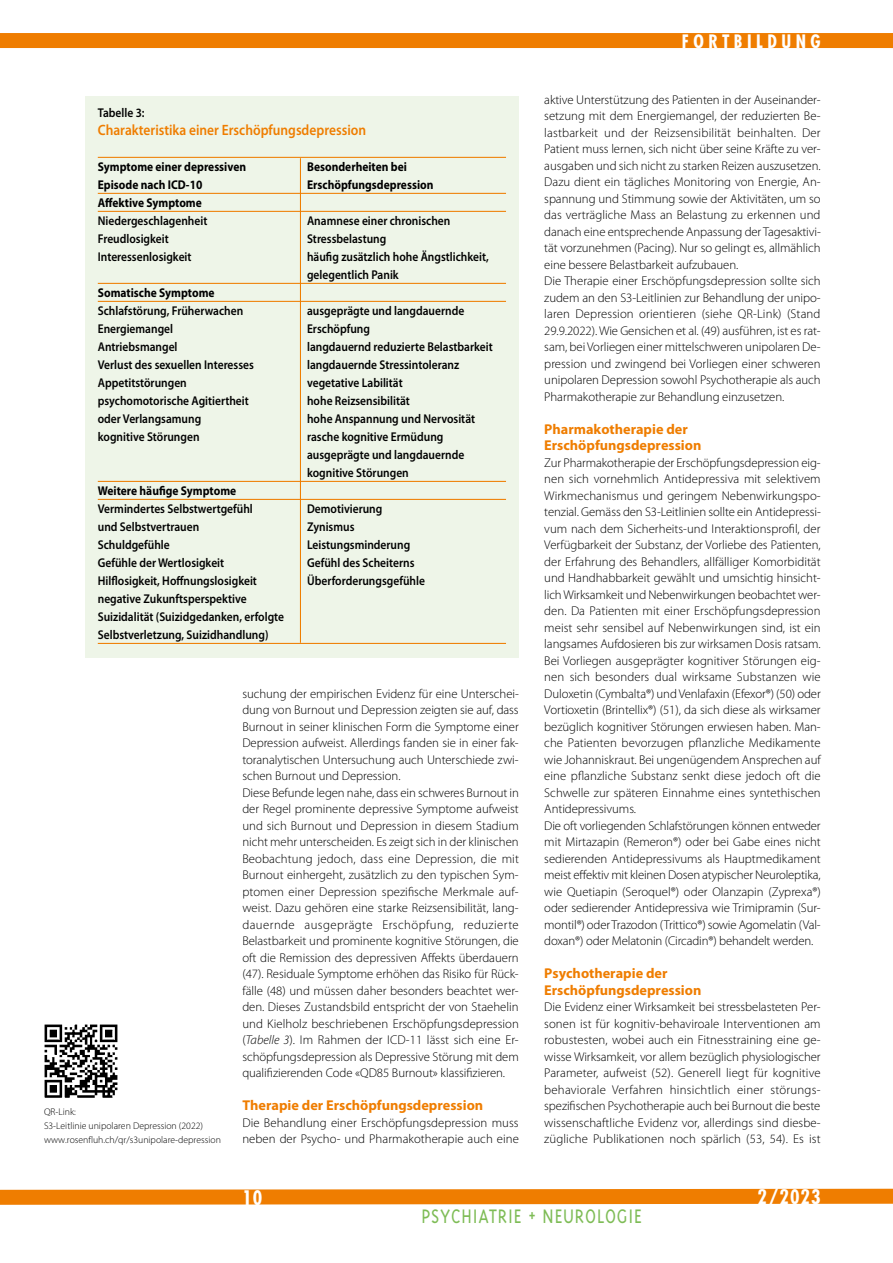
<style>
.page{position:relative;width:893px;height:1263px;background:#fff}
.page>*{position:absolute;margin:0;border:0;box-sizing:border-box;transform-origin:0 0}
.t1{font:300 22.5px "Triplex";letter-spacing:.04em;color:#7ebc56;scale:.88 1}
.t2{font:700 condensed 19.5px "Futura";letter-spacing:.05em;color:#fff}
.t3{font:700 condensed 18px "Futura";letter-spacing:.25em;color:#fff}
.t4{font:600 15px "Myriad Pro";color:#ef7d00;scale:.9 1}
.t5{font:700 14.25px/16.5px "Myriad Pro";color:#ef7d00}
.t6{font:300 12.75px/16.5px "Myriad Pro";letter-spacing:-.005em;color:#000}
.t7{font:600 12.75px/18px "Myriad Pro";color:#000;scale:.9 1}
.t8{font:700 12.75px "Myriad Pro";color:#000;scale:.9 1}
.t9{font:300 9.75px/14px "Myriad Pro";color:#000}
.s1{font-style:italic}
</style>
<div class="page">
<div style="left:0;top:33px;width:893px;height:15px;background:#ef7d00"></div>
<svg style="left:0;top:1188px;width:893px;height:17px;background:#f08c1d"></svg>
<div style="left:85px;top:97px;width:434px;height:561px;background:#eef5e8"></div>
<hr style="left:98px;top:157px;width:408px;height:1px;background:#ef7d00">
<hr style="left:98px;top:193px;width:408px;height:1px;background:#ef7d00">
<hr style="left:98px;top:211px;width:408px;height:1px;background:#ef7d00">
<hr style="left:98px;top:283px;width:408px;height:1px;background:#ef7d00">
<hr style="left:98px;top:301px;width:408px;height:1px;background:#ef7d00">
<hr style="left:98px;top:481px;width:408px;height:1px;background:#ef7d00">
<hr style="left:98px;top:499px;width:408px;height:1px;background:#ef7d00">
<hr style="left:98px;top:643px;width:408px;height:1px;background:#ef7d00">
<hr style="left:300px;top:158px;width:1px;height:485px;background:#ef7d00">
<img style="left:44px;top:1024px;width:74px;height:74px">
<p class="t7" style="left:98px;top:104px;width:53px">Tabelle 3:</p>
<p class="t4" style="left:98px;top:122px;width:300px">Charakteristika einer Erschöpfungsdepression</p>
<p class="t8" style="left:98px;top:159px;width:166px">Symptome einer depressiven</p>
<p class="t8" style="left:307px;top:159px;width:112px">Besonderheiten bei</p>
<p class="t8" style="left:98px;top:177px;width:118px">Episode nach ICD-10</p>
<p class="t8" style="left:307px;top:177px;width:142px">Erschöpfungsdepression</p>
<p class="t8" style="left:98px;top:195px;width:117px">Affektive Symptome</p>
<p class="t7" style="left:98px;top:211px;width:123px">Niedergeschlagenheit</p>
<p class="t7" style="left:307px;top:211px;width:161px">Anamnese einer chronischen</p>
<p class="t7" style="left:98px;top:229px;width:80px">Freudlosigkeit</p>
<p class="t7" style="left:307px;top:229px;width:90px">Stressbelastung</p>
<p class="t7" style="left:98px;top:247px;width:106px">Interessenlosigkeit</p>
<p class="t7" style="left:307px;top:247px;width:203px">häufig zusätzlich hohe Ängstlichkeit, gelegentlich Panik</p>
<p class="t8" style="left:98px;top:285px;width:131px">Somatische Symptome</p>
<p class="t7" style="left:98px;top:301px;width:163px">Schlafstörung, Früherwachen</p>
<p class="t7" style="left:307px;top:301px;width:176px">ausgeprägte und langdauernde</p>
<p class="t7" style="left:98px;top:319px;width:85px">Energiemangel</p>
<p class="t7" style="left:307px;top:319px;width:72px">Erschöpfung</p>
<p class="t7" style="left:98px;top:337px;width:90px">Antriebsmangel</p>
<p class="t7" style="left:307px;top:337px;width:208px">langdauernd reduzierte Belastbarkeit</p>
<p class="t7" style="left:98px;top:355px;width:175px">Verlust des sexuellen Interesses</p>
<p class="t7" style="left:307px;top:355px;width:171px">langdauernde Stressintoleranz</p>
<p class="t7" style="left:98px;top:373px;width:100px">Appetitstörungen</p>
<p class="t7" style="left:307px;top:373px;width:108px">vegetative Labilität</p>
<p class="t7" style="left:98px;top:391px;width:169px">psychomotorische Agitiertheit</p>
<p class="t7" style="left:307px;top:391px;width:116px">hohe Reizsensibilität</p>
<p class="t7" style="left:98px;top:409px;width:117px">oder Verlangsamung</p>
<p class="t7" style="left:307px;top:409px;width:188px">hohe Anspannung und Nervosität</p>
<p class="t7" style="left:98px;top:427px;width:115px">kognitive Störungen</p>
<p class="t7" style="left:307px;top:427px;width:176px">rasche kognitive Ermüdung ausgeprägte und langdauernde kognitive Störungen</p>
<p class="t8" style="left:98px;top:483px;width:155px">Weitere häufige Symptome</p>
<p class="t7" style="left:98px;top:499px;width:174px">Vermindertes Selbstwertgefühl</p>
<p class="t7" style="left:307px;top:499px;width:85px">Demotivierung</p>
<p class="t7" style="left:98px;top:517px;width:114px">und Selbstvertrauen</p>
<p class="t7" style="left:307px;top:517px;width:54px">Zynismus</p>
<p class="t7" style="left:98px;top:535px;width:82px">Schuldgefühle</p>
<p class="t7" style="left:307px;top:535px;width:116px">Leistungsminderung</p>
<p class="t7" style="left:98px;top:553px;width:142px">Gefühle der Wertlosigkeit</p>
<p class="t7" style="left:307px;top:553px;width:121px">Gefühl des Scheiterns</p>
<p class="t7" style="left:98px;top:571px;width:178px">Hilflosigkeit, Hoffnungslosigkeit</p>
<p class="t7" style="left:307px;top:571px;width:133px">Überforderungsgefühle</p>
<p class="t7" style="left:98px;top:589px;width:209px">negative Zukunftsperspektive<br>Suizidalität (Suizidgedanken, erfolgte<br>Selbstverletzung, Suizidhandlung)</p>
<p class="t9" style="left:44px;top:1104px;width:178px">QR-Link:<br>S3-Leitlinie unipolaren Depression (2022) www.rosenfluh.ch/qr/s3unipolare-depression</p>
<p class="t6" style="left:242px;top:685px;width:278px">suchung der empirischen Evidenz für eine Unterschei&shy;dung von Burnout und Depression zeigten sie auf, dass Burnout in seiner klinischen Form die Symptome einer Depression aufweist. Allerdings fanden sie in einer fak&shy;toranalytischen Untersuchung auch Unterschiede zwi&shy;schen Burnout und Depression.<br>Diese Befunde legen nahe, dass ein schweres Burnout in der Regel prominente depressive Symptome aufweist und sich Burnout und Depression in diesem Stadium nicht mehr unterscheiden. Es zeigt sich in der klinischen Beobachtung jedoch, dass eine Depression, die mit Burnout einhergeht, zusätzlich zu den typischen Sym&shy;ptomen einer Depression spezifische Merkmale auf&shy;weist. Dazu gehören eine starke Reizsensibilität, lang&shy;dauernde ausgeprägte Erschöpfung, reduzierte Belastbarkeit und prominente kognitive Störungen, die oft die Remission des depressiven Affekts überdauern (47). Residuale Symptome erhöhen das Risiko für Rück&shy;fälle (48) und müssen daher besonders beachtet wer&shy;den. Dieses Zustandsbild entspricht der von Staehelin und Kielholz beschriebenen Erschöpfungsdepression (<span class="s1">Tabelle 3</span>). Im Rahmen der ICD-11 lässt sich eine Er&shy;schöpfungsdepression als Depressive Störung mit dem qualifizierenden Code «QD85 Burnout» klassifizieren.</p>
<p class="t5" style="left:242px;top:1097px;width:242px">Therapie der Erschöpfungsdepression</p>
<p class="t6" style="left:242px;top:1114px;width:278px">Die Behandlung einer Erschöpfungsdepression muss neben der Psycho- und Pharmakotherapie auch eine</p>
<h3 class="t3" style="left:682px;top:30px;width:140px">FORTBILDUNG</h3>
<p class="t6" style="left:544px;top:91px;width:278px">aktive Unterstützung des Patienten in der Auseinander&shy;setzung mit dem Energiemangel, der reduzierten Be&shy;lastbarkeit und der Reizsensibilität beinhalten. Der Patient muss lernen, sich nicht über seine Kräfte zu ver&shy;ausgaben und sich nicht zu starken Reizen auszusetzen.<br>Dazu dient ein tägliches Monitoring von Energie, An&shy;spannung und Stimmung sowie der Aktivitäten, um so das verträgliche Mass an Belastung zu erkennen und danach eine entsprechende Anpassung der Tagesaktivi&shy;tät vorzunehmen (Pacing). Nur so gelingt es, allmählich eine bessere Belastbarkeit aufzubauen.<br>Die Therapie einer Erschöpfungsdepression sollte sich zudem an den S3-Leitlinien zur Behandlung der unipo&shy;laren Depression orientieren (siehe QR-Link) (Stand 29.9.2022). Wie Gensichen et al. (49) ausführen, ist es rat&shy;sam, bei Vorliegen einer mittelschweren unipolaren De&shy;pression und zwingend bei Vorliegen einer schweren unipolaren Depression sowohl Psychotherapie als auch Pharmakotherapie zur Behandlung einzusetzen.</p>
<p class="t5" style="left:544px;top:421px;width:159px">Pharmakotherapie der<br>Erschöpfungsdepression</p>
<p class="t6" style="left:544px;top:454px;width:278px">Zur Pharmakotherapie der Erschöpfungsdepression eig&shy;nen sich vornehmlich Antidepressiva mit selektivem Wirkmechanismus und geringem Nebenwirkungspo&shy;tenzial. Gemäss den S3-Leitlinien sollte ein Antidepressi&shy;vum nach dem Sicherheits-und Interaktionsprofil, der Verfügbarkeit der Substanz, der Vorliebe des Patienten, der Erfahrung des Behandlers, allfälliger Komorbidität und Handhabbarkeit gewählt und umsichtig hinsicht&shy;lich Wirksamkeit und Nebenwirkungen beobachtet wer&shy;den. Da Patienten mit einer Erschöpfungsdepression meist sehr sensibel auf Nebenwirkungen sind, ist ein langsames Aufdosieren bis zur wirksamen Dosis ratsam.<br>Bei Vorliegen ausgeprägter kognitiver Störungen eig&shy;nen sich besonders dual wirksame Substanzen wie Duloxetin (Cymbalta®) und Venlafaxin (Efexor®) (50) oder Vortioxetin (Brintellix®) (51), da sich diese als wirksamer bezüglich kognitiver Störungen erwiesen haben. Man&shy;che Patienten bevorzugen pflanzliche Medikamente wie Johanniskraut. Bei ungenügendem Ansprechen auf eine pflanzliche Substanz senkt diese jedoch oft die Schwelle zur späteren Einnahme eines syntethischen Antidepressivums.<br>Die oft vorliegenden Schlafstörungen können entweder mit Mirtazapin (Remeron®) oder bei Gabe eines nicht sedierenden Antidepressivums als Hauptmedikament meist effektiv mit kleinen Dosen atypischer Neuroleptika, wie Quetiapin (Seroquel®) oder Olanzapin (Zyprexa®) oder sedierender Antidepressiva wie Trimipramin (Sur&shy;montil®) oder Trazodon (Trittico®) sowie Agomelatin (Val&shy;doxan®) oder Melatonin (Circadin®) behandelt werden.</p>
<p class="t5" style="left:544px;top:965px;width:159px">Psychotherapie der<br>Erschöpfungsdepression</p>
<p class="t6" style="left:544px;top:999px;width:278px;text-align:justify">Die Evidenz einer Wirksamkeit bei stressbelasteten Per&shy;sonen ist für kognitiv-behaviroale Interventionen am robustesten, wobei auch ein Fitnesstraining eine ge&shy;wisse Wirksamkeit, vor allem bezüglich physiologischer Parameter, aufweist (52). Generell liegt für kognitive behaviorale Verfahren hinsichtlich einer störungs&shy;spezifischen Psychotherapie auch bei Burnout die beste wissenschaftliche Evidenz vor, allerdings sind diesbe&shy;zügliche Publikationen noch spärlich (53, 54). Es ist</p>
<h2 class="t2" style="left:242px;top:1185px;width:22px">10</h2>
<h2 class="t2" style="left:757px;top:1184px;width:65px">2/2023</h2>
<h1 class="t1" style="left:421px;top:1203px;width:252px">PSYCHIATRIE + NEUROLOGIE</h1>
</div>
